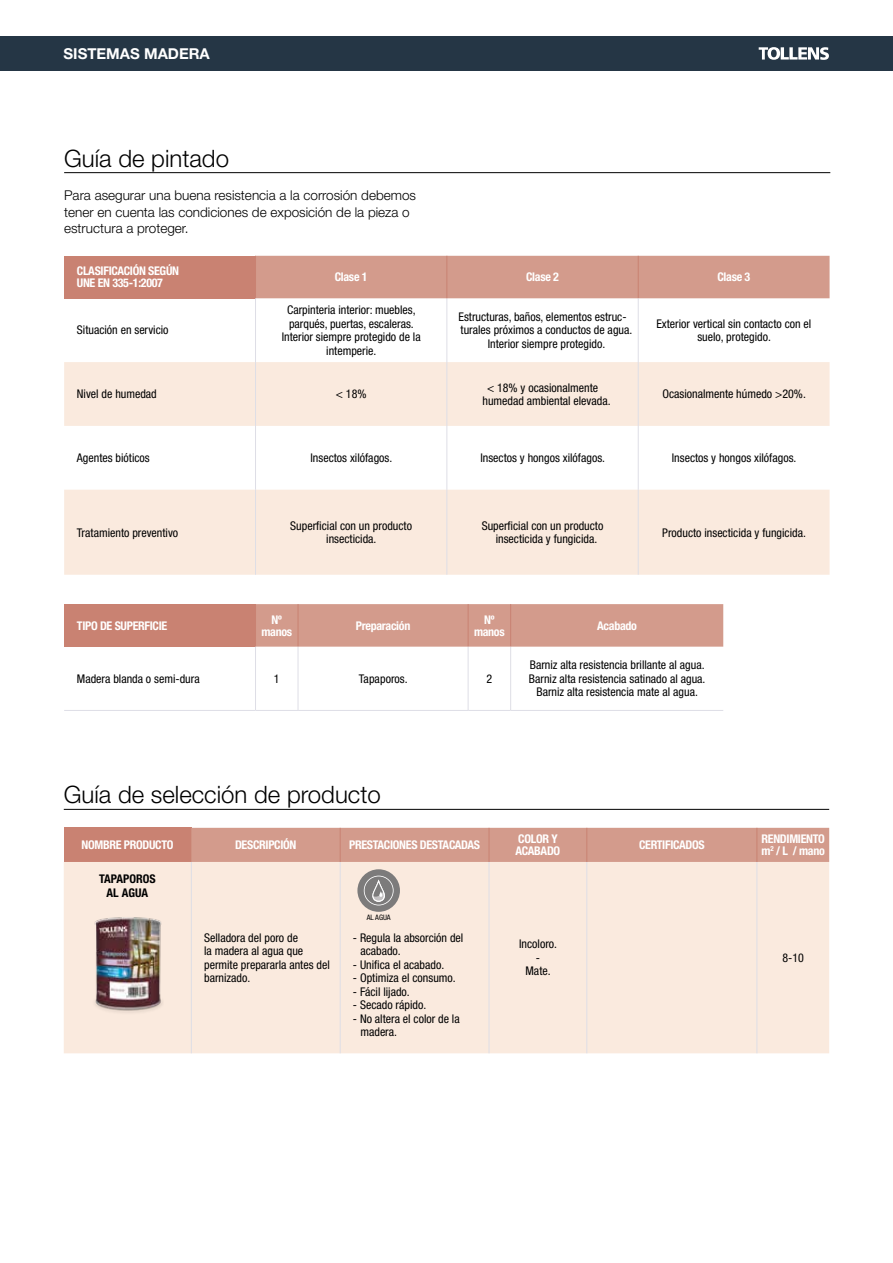
<style>
.page{position:relative;width:893px;height:1263px;background:#fff}
.page>*{position:absolute;margin:0;border:0;box-sizing:border-box;transform-origin:0 0}
.t1{font:300 24px "Helvetica Neue LT Std";color:#000}
.t2{font:700 15px "Helvetica Neue LT Std";color:#fff}
.t3{font:300 13.5px/16.5px "Helvetica Neue LT Std";color:#000}
.t4{font:condensed 12px/13.5px "Helvetica Neue LT Std";color:#000;text-align:center}
.t5{font:700 condensed 12px/12px "Helvetica Neue LT Std";letter-spacing:-.025em;color:#fff}
.t6{font:700 condensed 12px/13.5px "Helvetica Neue LT Std";color:#000;text-align:center}
.t7{font:condensed 7.5px "Helvetica Neue LT Std";color:#000}
</style>
<div class="page">
<div style="left:0;top:36px;width:893px;height:34px;background:#253645"></div>
<svg style="left:759px;top:47px;width:70px;height:13px"></svg>
<div style="left:64px;top:828px;width:127px;height:34px;background:#c98272"></div>
<div style="left:191px;top:828px;width:638px;height:34px;background:#d39b8c"></div>
<div style="left:64px;top:862px;width:765px;height:191px;background:#faeade"></div>
<hr style="left:340px;top:828px;width:1px;height:34px;background:#c98272">
<hr style="left:489px;top:828px;width:1px;height:34px;background:#c98272">
<hr style="left:586px;top:828px;width:1px;height:34px;background:#c98272">
<hr style="left:191px;top:862px;width:1px;height:191px;background:#dedee6">
<hr style="left:340px;top:862px;width:1px;height:191px;background:#dedee6">
<hr style="left:489px;top:862px;width:1px;height:191px;background:#dedee6">
<hr style="left:586px;top:862px;width:1px;height:191px;background:#dedee6">
<hr style="left:756px;top:862px;width:1px;height:191px;background:#dedee6">
<hr style="left:756px;top:828px;width:1px;height:34px;background:#c98272">
<hr style="left:64px;top:809px;width:765px;height:1px;background:#000">
<img style="left:84px;top:916px;width:80px;height:101px">
<div style="left:357px;top:869px;width:43px;height:43px;background:#7c7b7b;border-radius:50%"></div>
<svg style="left:364px;top:876px;width:30px;height:29px"></svg>
<div style="left:365px;top:876px;width:28px;height:29px;background:#7c7b7b;border-radius:50%"></div>
<svg style="left:372px;top:881px;width:14px;height:22px"></svg>
<div style="left:64px;top:256px;width:191px;height:42px;background:#c98272"></div>
<div style="left:256px;top:256px;width:574px;height:42px;background:#d39b8c"></div>
<svg style="left:64px;top:362px;width:766px;height:213px;fill:#faeade"></svg>
<hr style="left:255px;top:256px;width:1px;height:42px;background:#c98272">
<hr style="left:638px;top:256px;width:1px;height:42px;background:#c98272">
<hr style="left:255px;top:298px;width:1px;height:64px;background:#dedee6">
<hr style="left:446px;top:298px;width:1px;height:64px;background:#dedee6">
<hr style="left:638px;top:298px;width:1px;height:64px;background:#dedee6">
<hr style="left:255px;top:362px;width:1px;height:64px;background:#dedee6">
<hr style="left:446px;top:362px;width:1px;height:64px;background:#dedee6">
<hr style="left:638px;top:362px;width:1px;height:64px;background:#dedee6">
<hr style="left:255px;top:426px;width:1px;height:64px;background:#dedee6">
<hr style="left:446px;top:426px;width:1px;height:64px;background:#dedee6">
<hr style="left:638px;top:426px;width:1px;height:64px;background:#dedee6">
<hr style="left:255px;top:490px;width:1px;height:85px;background:#dedee6">
<hr style="left:446px;top:490px;width:1px;height:85px;background:#dedee6">
<hr style="left:638px;top:490px;width:1px;height:85px;background:#dedee6">
<hr style="left:446px;top:256px;width:1px;height:42px;background:#c98272">
<hr style="left:64px;top:172px;width:766px;height:1px;background:#000">
<div style="left:64px;top:604px;width:191px;height:43px;background:#c98272"></div>
<div style="left:256px;top:604px;width:467px;height:43px;background:#d39b8c"></div>
<hr style="left:255px;top:604px;width:1px;height:43px;background:#c98272">
<hr style="left:298px;top:604px;width:1px;height:43px;background:#c98272">
<hr style="left:468px;top:604px;width:1px;height:43px;background:#c98272">
<hr style="left:255px;top:647px;width:1px;height:63px;background:#dedee6">
<hr style="left:298px;top:647px;width:1px;height:63px;background:#dedee6">
<hr style="left:468px;top:647px;width:1px;height:63px;background:#dedee6">
<hr style="left:510px;top:604px;width:1px;height:43px;background:#c98272">
<hr style="left:510px;top:647px;width:1px;height:63px;background:#dedee6">
<hr style="left:64px;top:710px;width:191px;height:1px;background:#dedee6">
<hr style="left:255px;top:710px;width:43px;height:1px;background:#dedee6">
<hr style="left:298px;top:710px;width:170px;height:1px;background:#dedee6">
<hr style="left:468px;top:710px;width:43px;height:1px;background:#dedee6">
<hr style="left:511px;top:710px;width:212px;height:1px;background:#dedee6">
<p class="t2" style="left:64px;top:44px;width:148px">SISTEMAS MADERA</p>
<h1 class="t1" style="left:64px;top:143px;width:166px">Guía de pintado</h1>
<p class="t3" style="left:64px;top:187px;width:353px">Para asegurar una buena resistencia a la corrosión debemos tener en cuenta las condiciones de exposición de la pieza o estructura a proteger.</p>
<p class="t5" style="left:77px;top:265px;width:104px">CLASIFICACIÓN SEGÚN<br>UNE EN 335-1:2007</p>
<p class="t5" style="left:335px;top:271px;width:34px">Clase 1</p>
<p class="t5" style="left:526px;top:271px;width:34px">Clase 2</p>
<p class="t5" style="left:717px;top:271px;width:34px">Clase 3</p>
<p class="t4" style="left:77px;top:323px;width:93px">Situación en servicio</p>
<p class="t4" style="left:282px;top:303px;width:141px">Carpinteria interior: muebles, parqués, puertas, escaleras.<br>Interior siempre protegido de la intemperie.</p>
<p class="t4" style="left:458px;top:310px;width:175px">Estructuras, baños, elementos estruc&shy;turales próximos a conductos de agua.<br>Interior siempre protegido.</p>
<p class="t4" style="left:656px;top:317px;width:156px">Exterior vertical sin contacto con el suelo, protegido.</p>
<p class="t4" style="left:77px;top:387px;width:81px">Nivel de humedad</p>
<p class="t4" style="left:336px;top:387px;width:32px">&lt; 18%</p>
<p class="t4" style="left:482px;top:380px;width:130px;text-align:left;text-indent:5px">&lt; 18% y ocasionalmente humedad ambiental elevada.</p>
<p class="t4" style="left:662px;top:387px;width:145px">Ocasionalmente húmedo &gt;20%.</p>
<p class="t4" style="left:77px;top:451px;width:74px">Agentes bióticos</p>
<p class="t4" style="left:310px;top:451px;width:83px">Insectos xilófagos.</p>
<p class="t4" style="left:480px;top:451px;width:126px">Insectos y hongos xilófagos.</p>
<p class="t4" style="left:672px;top:451px;width:126px">Insectos y hongos xilófagos.</p>
<p class="t4" style="left:77px;top:525px;width:103px">Tratamiento preventivo</p>
<p class="t4" style="left:290px;top:519px;width:123px">Superficial con un producto insecticida.</p>
<p class="t4" style="left:496px;top:519px;width:109px;text-align:left;text-indent:-14px">Superficial con un producto insecticida y fungicida.</p>
<p class="t4" style="left:662px;top:525px;width:145px">Producto insecticida y fungicida.</p>
<p class="t5" style="left:77px;top:619px;width:92px">TIPO DE SUPERFICIE</p>
<p class="t5" style="left:261px;top:613px;width:32px;text-align:center">Nº manos</p>
<p class="t5" style="left:356px;top:619px;width:56px">Preparación</p>
<p class="t5" style="left:474px;top:613px;width:32px;text-align:center">Nº manos</p>
<p class="t5" style="left:597px;top:619px;width:41px">Acabado</p>
<p class="t4" style="left:77px;top:671px;width:124px">Madera blanda o semi-dura</p>
<p class="t4" style="left:274px;top:671px;width:7px">1</p>
<p class="t4" style="left:359px;top:671px;width:50px">Tapaporos.</p>
<p class="t4" style="left:486px;top:671px;width:7px">2</p>
<p class="t4" style="left:529px;top:658px;width:178px">Barniz alta resistencia brillante al agua.<br>Barniz alta resistencia satinado al agua.<br>Barniz alta resistencia mate al agua.</p>
<h1 class="t1" style="left:64px;top:780px;width:319px">Guía de selección de producto</h1>
<p class="t5" style="left:82px;top:839px;width:94px">NOMBRE PRODUCTO</p>
<p class="t5" style="left:235px;top:839px;width:63px">DESCRIPCIÓN</p>
<p class="t5" style="left:349px;top:839px;width:132px">PRESTACIONES DESTACADAS</p>
<p class="t5" style="left:516px;top:833px;width:46px">COLOR Y<br>ACABADO</p>
<p class="t5" style="left:639px;top:839px;width:67px">CERTIFICADOS</p>
<p class="t5" style="left:761px;top:833px;width:65px">RENDIMIENTO m<sup>2</sup> / L / mano</p>
<p class="t6" style="left:99px;top:872px;width:58px">TAPAPOROS<br>AL AGUA</p>
<p class="t4" style="left:204px;top:930px;width:127px;text-align:left">Selladora del poro de<br>la madera al agua que permite prepararla antes del barnizado.</p>
<p class="t4" style="left:360px;top:930px;width:104px;text-align:left;text-indent:-8px">- Regula la absorción del acabado.</p>
<p class="t7" style="left:367px;top:913px;width:26px">AL AGUA</p>
<p class="t4" style="left:519px;top:937px;width:39px">Incoloro. -<br>Mate.</p>
<p class="t4" style="left:782px;top:951px;width:23px">8-10</p>
<p class="t4" style="left:353px;top:957px;width:93px">- Unifica el acabado.</p>
<p class="t4" style="left:353px;top:971px;width:104px">- Optimiza el consumo.</p>
<p class="t4" style="left:353px;top:984px;width:58px">- Fácil lijado.</p>
<p class="t4" style="left:353px;top:998px;width:75px">- Secado rápido.</p>
<p class="t4" style="left:360px;top:1011px;width:101px;text-align:left;text-indent:-8px">- No altera el color de la madera.</p>
</div>
